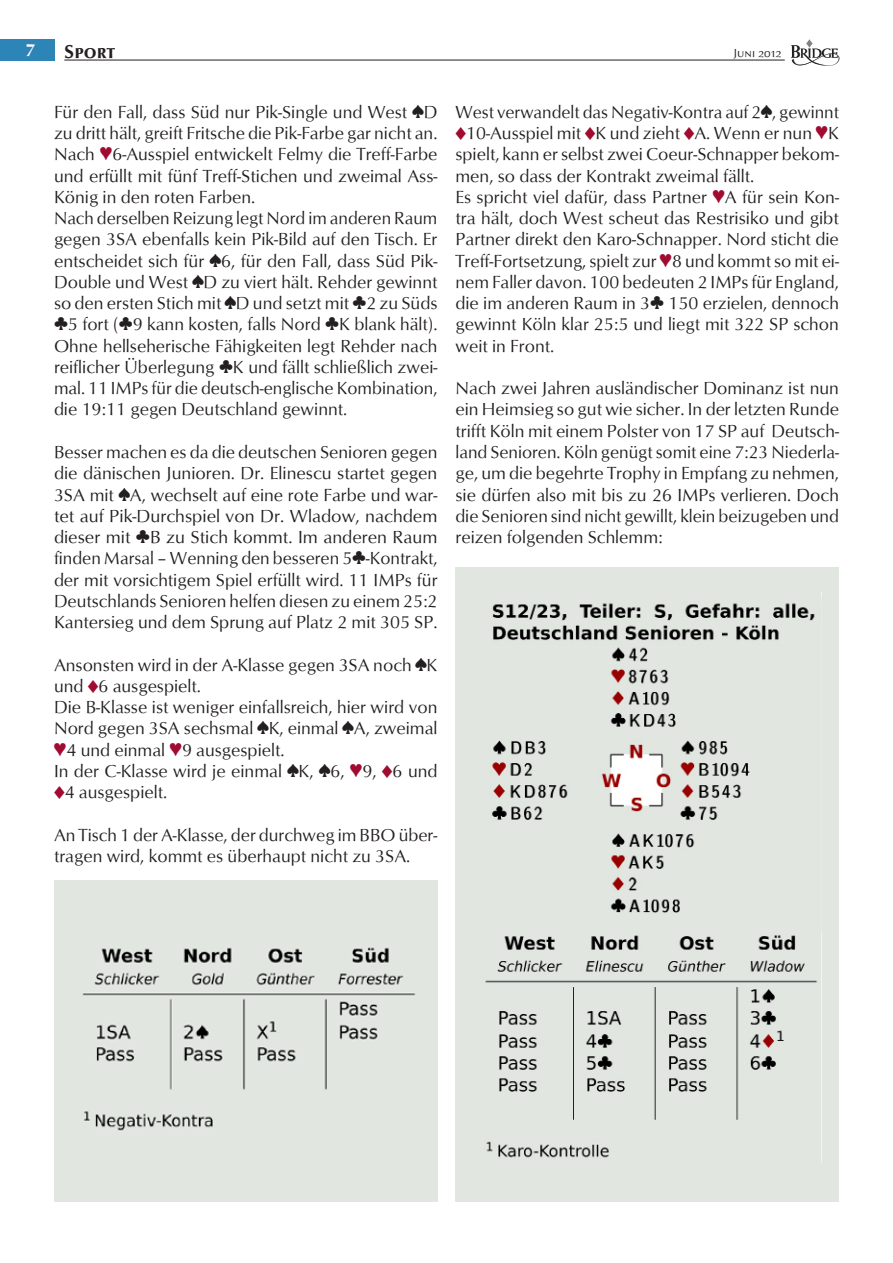
<style>
.page{position:relative;width:893px;height:1263px;background:#fff}
.page>*{position:absolute;margin:0;border:0;box-sizing:border-box;transform-origin:0 0}
.t1{font:700 19.5px "Opus Sm Caps";color:#231f20}
.t2{font:18px/21.3px "Opus";color:#231f20}
.t3{font:700 18px "Opus";color:#fff}
.t4{font:12px "Opus Sm Caps";color:#231f20}
.s1{font-family:"Monotype Sorts"}
.s2{font-family:"Monotype Sorts";color:#a10b30}
</style>
<div class="page">
<div style="left:0;top:39px;width:54px;height:21px;background:#2c84b7"></div>
<svg style="left:806px;top:39px;width:7px;height:9px"></svg>
<svg style="left:791px;top:45px;width:49px;height:21px"></svg>
<hr style="left:64px;top:60px;width:721px;height:1px;background:#231f20">
<div style="left:54px;top:880px;width:383px;height:322px;background:#e1e6e1"></div>
<img style="left:82px;top:947px;width:334px;height:184px">
<div style="left:455px;top:567px;width:384px;height:635px;background:#e1e6e1"></div>
<img style="left:485px;top:593px;width:337px;height:569px">
<p class="t3" style="left:26px;top:39px;width:11px">7</p>
<p class="t1" style="left:64px;top:40px;width:52px">Sport</p>
<p class="t4" style="left:734px;top:46px;width:50px">Juni 2012</p>
<p class="t2" style="left:54px;top:101px;width:385px">Für den Fall, dass Süd nur Pik-Single und West <span class="s1">«</span>D zu dritt hält, greift Fritsche die Pik-Farbe gar nicht an.<br>Nach <span class="s2">ª</span>6-Ausspiel entwickelt Felmy die Treff-Farbe und erfüllt mit fünf Treff-Stichen und zweimal Ass-König in den roten Farben.<br>Nach derselben Reizung legt Nord im anderen Raum gegen 3SA ebenfalls kein Pik-Bild auf den Tisch. Er entscheidet sich für <span class="s1">«</span>6, für den Fall, dass Süd Pik-Double und West <span class="s1">«</span>D zu viert hält. Rehder gewinnt so den ersten Stich mit <span class="s1">«</span>D und setzt mit <span class="s1">¨</span>2 zu Süds <span class="s1">¨</span>5 fort (<span class="s1">¨</span>9 kann kosten, falls Nord <span class="s1">¨</span>K blank hält).<br>Ohne hellseherische Fähigkeiten legt Rehder nach reiflicher Überlegung <span class="s1">¨</span>K und fällt schließlich zwei&shy;mal. 11 IMPs für die deutsch-englische Kombination, die 19:11 gegen Deutschland gewinnt.</p>
<p class="t2" style="left:54px;top:441px;width:385px;text-align:justify">Besser machen es da die deutschen Senioren gegen die dänischen Junioren. Dr. Elinescu startet gegen 3SA mit <span class="s1">«</span>A, wechselt auf eine rote Farbe und war&shy;tet auf Pik-Durchspiel von Dr. Wladow, nachdem dieser mit <span class="s1">¨</span>B zu Stich kommt. Im anderen Raum finden Marsal – Wenning den besseren 5<span class="s1">¨</span>-Kontrakt, der mit vorsichtigem Spiel erfüllt wird. 11 IMPs für Deutschlands Senioren helfen diesen zu einem 25:2<br>Kantersieg und dem Sprung auf Platz 2 mit 305 SP.</p>
<p class="t2" style="left:54px;top:654px;width:385px">Ansonsten wird in der A-Klasse gegen 3SA noch <span class="s1">«</span>K und <span class="s2">©</span>6 ausgespielt.<br>Die B-Klasse ist weniger einfallsreich, hier wird von Nord gegen 3SA sechsmal <span class="s1">«</span>K, einmal <span class="s1">«</span>A, zweimal <span class="s2">ª</span>4 und einmal <span class="s2">ª</span>9 ausgespielt.<br>In der C-Klasse wird je einmal <span class="s1">«</span>K, <span class="s1">«</span>6, <span class="s2">ª</span>9, <span class="s2">©</span>6 und <span class="s2">©</span>4 ausgespielt.</p>
<p class="t2" style="left:54px;top:824px;width:385px">An Tisch 1 der A-Klasse, der durchweg im BBO über&shy;tragen wird, kommt es überhaupt nicht zu 3SA.</p>
<p class="t2" style="left:455px;top:101px;width:385px">West verwandelt das Negativ-Kontra auf 2<span class="s1">«</span>, gewinnt <span class="s2">©</span>10-Ausspiel mit <span class="s2">©</span>K und zieht <span class="s2">©</span>A. Wenn er nun <span class="s2">ª</span>K spielt, kann er selbst zwei Coeur-Schnapper bekom&shy;men, so dass der Kontrakt zweimal fällt.<br>Es spricht viel dafür, dass Partner <span class="s2">ª</span>A für sein Kon&shy;tra hält, doch West scheut das Restrisiko und gibt Partner direkt den Karo-Schnapper. Nord sticht die Treff-Fortsetzung, spielt zur <span class="s2">ª</span>8 und kommt so mit ei&shy;nem Faller davon. 100 bedeuten 2 IMPs für England, die im anderen Raum in 3<span class="s1">¨</span> 150 erzielen, dennoch gewinnt Köln klar 25:5 und liegt mit 322 SP schon weit in Front.</p>
<p class="t2" style="left:455px;top:378px;width:385px;text-align:justify">Nach zwei Jahren ausländischer Dominanz ist nun ein Heimsieg so gut wie sicher. In der letzten Runde trifft Köln mit einem Polster von 17 SP auf Deutsch&shy;land Senioren. Köln genügt somit eine 7:23 Niederla&shy;ge, um die begehrte Trophy in Empfang zu nehmen, sie dürfen also mit bis zu 26 IMPs verlieren. Doch die Senioren sind nicht gewillt, klein beizugeben und reizen folgenden Schlemm:</p>
</div>
